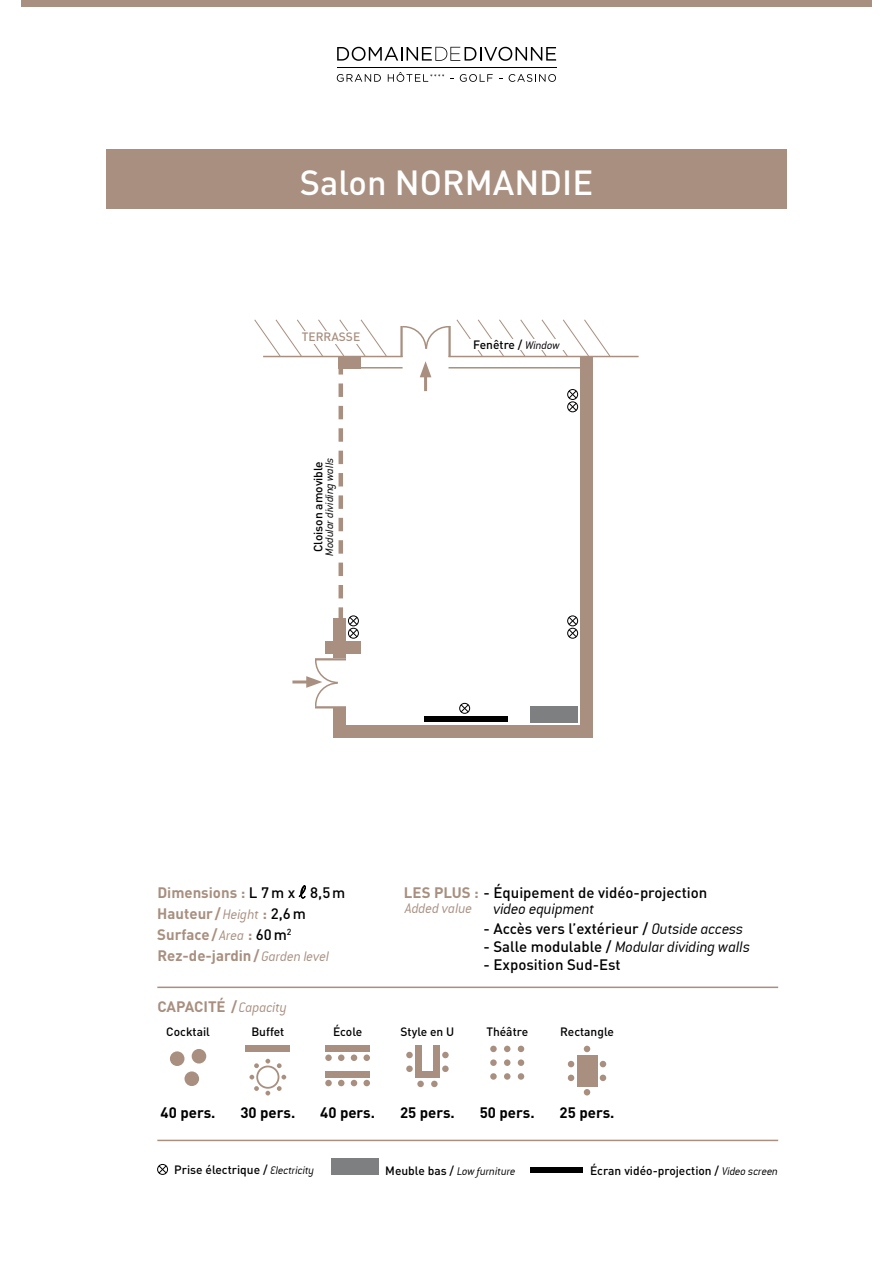
<style>
.page{position:relative;width:893px;height:1263px;background:#fff}
.page>*{position:absolute;margin:0;border:0;box-sizing:border-box;transform-origin:0 0}
.t1{font:500 34.5px "DIN";color:#fff}
.t2{font:italic 16.5px "Conduit ITCTT Light";color:#000}
.t3{font:700 15px/21px "DIN";color:#a88f7f}
.t4{font:500 15px "DIN";color:#000}
.t5{font:700 15px "DIN";color:#000}
.t6{font:italic 15px "Conduit ITCTT Light";letter-spacing:-.01em;color:#a88f7f}
.t7{font:500 12px "DIN";color:#000}
.t8{font:italic 12px "Conduit ITCTT Light";color:#000}
.t9{font:500 12px "DIN";color:#a88f7f}
.s1{font-family:"Conduit ITCTT Light";font-weight:400;font-style:italic}
.s2{font-weight:500;color:#000}
.s3{font-family:"MT Extra";font-weight:400;font-size:18px;color:#000}
.s4{font-weight:700;color:#a88f7f}
.s5{font-family:"Conduit ITCTT Light";font-weight:400;font-style:italic;font-size:16.5px}
.s6{font-family:"DIN";font-weight:500;font-style:normal;font-size:15px}
.s7{font-family:"DIN";font-weight:500;font-style:normal}
</style>
<div class="page">
<div style="left:106px;top:149px;width:681px;height:59px;background:#a88f7f"></div>
<div style="left:21px;top:0;width:851px;height:7px;background:#a88f7f"></div>
<svg style="left:337px;top:47px;width:219px;height:14px"></svg>
<hr style="left:337px;top:67px;width:219px;height:1px;background:#000">
<svg style="left:337px;top:74px;width:44px;height:8px"></svg>
<svg style="left:388px;top:72px;width:56px;height:10px"></svg>
<svg style="left:460px;top:74px;width:33px;height:8px"></svg>
<svg style="left:509px;top:74px;width:47px;height:8px"></svg>
<svg style="left:299px;top:885px;width:7px;height:13px"></svg>
<div style="left:157px;top:1164px;width:11px;height:11px;border:1px solid #000;border-radius:50%"></div>
<svg style="left:158px;top:1165px;width:9px;height:9px"></svg>
<div style="left:331px;top:1158px;width:48px;height:17px;background:#7e7f81"></div>
<div style="left:530px;top:1167px;width:53px;height:5px;background:#000"></div>
<hr style="left:157px;top:986px;width:621px;height:2px;background:#a88f7f">
<hr style="left:157px;top:1140px;width:621px;height:1px;background:#a88f7f">
<div style="left:170px;top:1051px;width:14px;height:15px;background:#a88f7f;border-radius:50%"></div>
<div style="left:184px;top:1071px;width:15px;height:15px;background:#a88f7f;border-radius:50%"></div>
<div style="left:192px;top:1049px;width:14px;height:14px;background:#a88f7f;border-radius:50%"></div>
<div style="left:490px;top:1046px;width:7px;height:6px;background:#a88f7f;border-radius:50%"></div>
<svg style="left:504px;top:1046px;width:6px;height:6px"></svg>
<svg style="left:518px;top:1046px;width:6px;height:6px"></svg>
<div style="left:490px;top:1059px;width:7px;height:7px;background:#a88f7f;border-radius:50%"></div>
<div style="left:504px;top:1059px;width:6px;height:7px;background:#a88f7f;border-radius:50%"></div>
<div style="left:518px;top:1059px;width:6px;height:7px;background:#a88f7f;border-radius:50%"></div>
<div style="left:490px;top:1073px;width:7px;height:7px;background:#a88f7f;border-radius:50%"></div>
<div style="left:504px;top:1073px;width:6px;height:7px;background:#a88f7f;border-radius:50%"></div>
<div style="left:518px;top:1073px;width:6px;height:7px;background:#a88f7f;border-radius:50%"></div>
<div style="left:256px;top:1065px;width:23px;height:24px;border:2px solid #a88f7f;border-radius:50%"></div>
<svg style="left:249px;top:1075px;width:5px;height:4px"></svg>
<svg style="left:265px;top:1059px;width:5px;height:4px"></svg>
<svg style="left:254px;top:1063px;width:5px;height:5px"></svg>
<svg style="left:254px;top:1086px;width:5px;height:5px"></svg>
<svg style="left:277px;top:1063px;width:5px;height:5px"></svg>
<svg style="left:277px;top:1086px;width:5px;height:5px"></svg>
<svg style="left:265px;top:1091px;width:5px;height:4px"></svg>
<svg style="left:281px;top:1075px;width:5px;height:4px"></svg>
<div style="left:245px;top:1046px;width:45px;height:6px;background:#a88f7f"></div>
<div style="left:325px;top:1054px;width:7px;height:7px;background:#a88f7f;border-radius:50%"></div>
<div style="left:338px;top:1054px;width:6px;height:7px;background:#a88f7f;border-radius:50%"></div>
<div style="left:351px;top:1054px;width:6px;height:7px;background:#a88f7f;border-radius:50%"></div>
<div style="left:363px;top:1054px;width:7px;height:7px;background:#a88f7f;border-radius:50%"></div>
<div style="left:325px;top:1046px;width:45px;height:6px;background:#a88f7f"></div>
<div style="left:325px;top:1080px;width:7px;height:6px;background:#a88f7f;border-radius:50%"></div>
<svg style="left:338px;top:1080px;width:6px;height:6px"></svg>
<svg style="left:351px;top:1080px;width:6px;height:6px"></svg>
<div style="left:363px;top:1080px;width:7px;height:6px;background:#a88f7f;border-radius:50%"></div>
<div style="left:325px;top:1071px;width:45px;height:6px;background:#a88f7f"></div>
<div style="left:442px;top:1052px;width:7px;height:6px;background:#a88f7f;border-radius:50%"></div>
<div style="left:442px;top:1065px;width:7px;height:7px;background:#a88f7f;border-radius:50%"></div>
<div style="left:406px;top:1052px;width:7px;height:6px;background:#a88f7f;border-radius:50%"></div>
<div style="left:406px;top:1065px;width:7px;height:7px;background:#a88f7f;border-radius:50%"></div>
<div style="left:417px;top:1081px;width:7px;height:6px;background:#a88f7f;border-radius:50%"></div>
<div style="left:431px;top:1081px;width:7px;height:6px;background:#a88f7f;border-radius:50%"></div>
<div style="left:415px;top:1072px;width:25px;height:6px;background:#a88f7f"></div>
<div style="left:415px;top:1046px;width:7px;height:32px;background:#a88f7f"></div>
<div style="left:433px;top:1046px;width:7px;height:32px;background:#a88f7f"></div>
<svg style="left:600px;top:1061px;width:6px;height:6px"></svg>
<div style="left:600px;top:1074px;width:6px;height:7px;background:#a88f7f;border-radius:50%"></div>
<svg style="left:568px;top:1061px;width:6px;height:6px"></svg>
<div style="left:568px;top:1074px;width:6px;height:7px;background:#a88f7f;border-radius:50%"></div>
<svg style="left:584px;top:1089px;width:6px;height:6px"></svg>
<svg style="left:584px;top:1046px;width:6px;height:6px"></svg>
<div style="left:577px;top:1055px;width:20px;height:31px;background:#a88f7f"></div>
<div style="left:567px;top:616px;width:11px;height:10px;border:1px solid #000;border-radius:50%"></div>
<div style="left:567px;top:628px;width:11px;height:10px;border:1px solid #000;border-radius:50%"></div>
<svg style="left:568px;top:616px;width:9px;height:22px"></svg>
<div style="left:567px;top:389px;width:11px;height:11px;border:1px solid #000;border-radius:50%"></div>
<div style="left:567px;top:402px;width:11px;height:10px;border:1px solid #000;border-radius:50%"></div>
<svg style="left:568px;top:390px;width:9px;height:21px"></svg>
<div style="left:459px;top:703px;width:11px;height:11px;border:1px solid #000;border-radius:50%"></div>
<svg style="left:460px;top:704px;width:9px;height:9px"></svg>
<div style="left:424px;top:716px;width:83px;height:5px;background:#000"></div>
<div style="left:580px;top:357px;width:13px;height:381px;background:#a88f7f"></div>
<div style="left:339px;top:725px;width:254px;height:13px;background:#a88f7f"></div>
<div style="left:325px;top:642px;width:36px;height:12px;background:#a88f7f"></div>
<div style="left:333px;top:619px;width:13px;height:39px;background:#a88f7f"></div>
<div style="left:333px;top:707px;width:13px;height:31px;background:#a88f7f"></div>
<hr style="left:448px;top:356px;width:191px;height:1px;background:#a88f7f">
<hr style="left:263px;top:356px;width:140px;height:1px;background:#a88f7f">
<hr style="left:339px;top:367px;width:64px;height:1px;background:#a88f7f">
<hr style="left:400px;top:326px;width:3px;height:31px;background:#a88f7f">
<hr style="left:315px;top:658px;width:31px;height:2px;background:#a88f7f">
<hr style="left:315px;top:706px;width:31px;height:2px;background:#a88f7f">
<hr style="left:424px;top:372px;width:3px;height:19px;background:#a88f7f">
<hr style="left:292px;top:680px;width:20px;height:3px;background:#a88f7f">
<svg style="left:306px;top:658px;width:33px;height:49px"></svg>
<div style="left:530px;top:706px;width:48px;height:17px;background:#7e7f81"></div>
<svg style="left:254px;top:319px;width:133px;height:323px"></svg>
<svg style="left:401px;top:319px;width:210px;height:58px"></svg>
<div style="left:466px;top:339px;width:101px;height:10px;background:#fff"></div>
<div style="left:302px;top:331px;width:58px;height:13px;background:#fff"></div>
<h1 class="t1" style="left:300px;top:160px;width:295px">Salon NORMANDIE</h1>
<p class="t9" style="left:302px;top:329px;width:60px">TERRASSE</p>
<p class="t7" style="left:311px;top:552px;width:93px;rotate:-90deg">Cloison amovible</p>
<p class="t8" style="left:322px;top:556px;width:100px;rotate:-90deg">Modular dividing walls</p>
<p class="t7" style="left:473px;top:337px;width:88px">Fenêtre / <span class="s1">Window</span></p>
<p class="t3" style="left:157px;top:881px;width:190px">Dimensions : <span class="s2">L 7m x</span> <span class="s3">l</span> <span class="s2">8,5m<br></span>Hauteur /<span class="s1">Height</span> : <span class="s2">2,6m<br></span>Surface/ <span class="s1">Area</span> : <span class="s2">60m</span><sup>2<br></sup>Rez-de-jardin/<span class="s1">Garden level</span></p>
<p class="t4" style="left:404px;top:883px;width:305px"><span class="s4">LES PLUS :</span> - Équipement de vidéo-projection</p>
<h2 class="t2" style="left:493px;top:899px;width:103px">video equipment</h2>
<p class="t4" style="left:483px;top:919px;width:262px">- Accès vers l’extérieur / <span class="s5">Outside access</span></p>
<h2 class="t2" style="left:483px;top:936px;width:268px"><span class="s6">- Salle modulable /</span> Modular dividing walls</h2>
<p class="t4" style="left:483px;top:955px;width:139px">- Exposition Sud-Est</p>
<p class="t6" style="left:405px;top:899px;width:69px">Added value</p>
<p class="t3" style="left:157px;top:995px;width:131px">CAPACITÉ / <span class="s1">Capacity</span></p>
<p class="t7" style="left:166px;top:1024px;width:45px">Cocktail</p>
<p class="t7" style="left:251px;top:1024px;width:35px">Buffet</p>
<p class="t7" style="left:333px;top:1024px;width:31px">École</p>
<p class="t7" style="left:400px;top:1024px;width:55px">Style en U</p>
<p class="t7" style="left:486px;top:1024px;width:43px">Théâtre</p>
<p class="t7" style="left:560px;top:1024px;width:55px">Rectangle</p>
<p class="t5" style="left:161px;top:1103px;width:56px">40 pers.</p>
<p class="t5" style="left:240px;top:1103px;width:56px">30 pers.</p>
<p class="t5" style="left:320px;top:1103px;width:56px">40 pers.</p>
<p class="t5" style="left:400px;top:1103px;width:56px">25 pers.</p>
<p class="t5" style="left:480px;top:1103px;width:56px">50 pers.</p>
<p class="t5" style="left:560px;top:1103px;width:56px">25 pers.</p>
<p class="t7" style="left:174px;top:1162px;width:142px">Prise électrique / <span class="s1">Electricity</span></p>
<p class="t8" style="left:385px;top:1164px;width:132px"><span class="s7">Meuble bas /</span> Low furniture</p>
<p class="t7" style="left:590px;top:1163px;width:190px">Écran vidéo-projection / <span class="s1">Video screen</span></p>
</div>
